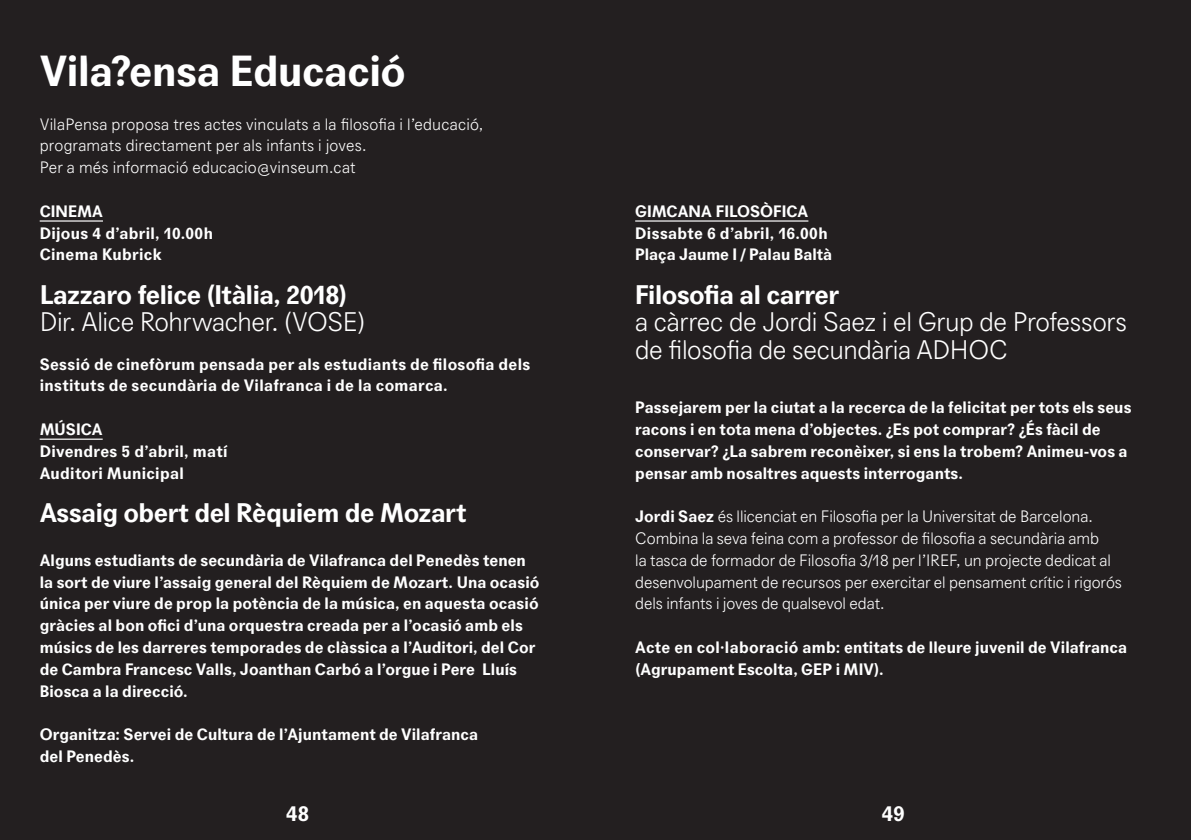
<style>
.page{position:relative;width:1191px;height:840px;background:#fff}
.page>*{position:absolute;margin:0;border:0;box-sizing:border-box;transform-origin:0 0}
.Subtitol{font:700 42px "Agipo";letter-spacing:-.01em;color:#fff}
.t1{font:300 26px/27.2px "Agipo";letter-spacing:-.02em;color:#fff}
.t2{font:700 26px/27.2px "Agipo";letter-spacing:-.015em;color:#fff}
.t3{font:700 21px "Agipo";color:#fff}
.Text{font:700 16px/21.8px "Agipo";letter-spacing:.005em;color:#fff}
.Text-2{font:300 16px/21.8px "Agipo";letter-spacing:-.005em;color:#fff}
.s1{font-weight:300}
.s2{font-weight:700}
</style>
<div class="page">
<div style="left:0;top:0;width:1191px;height:839px;background:#231f20"></div>
<hr style="left:40px;top:220px;width:63px;height:1px;background:#fff">
<hr style="left:40px;top:438px;width:63px;height:1px;background:#fff">
<hr style="left:635px;top:220px;width:173px;height:1px;background:#fff">
<p class="Subtitol" style="left:40px;top:38px;width:368px">Vila?ensa Educació</p>
<p class="Text-2" style="left:40px;top:111px;width:445px">VilaPensa proposa tres actes vinculats a la filosofia i l’educació, programats directament per als infants i joves.</p>
<p class="Text-2" style="left:40px;top:155px;width:317px">Per a més informació educacio@vinseum.cat</p>
<p class="Text" style="left:40px;top:199px;width:65px">CINEMA</p>
<p class="Text" style="left:40px;top:220px;width:175px">Dijous 4 d’abril, 10.00h</p>
<p class="Text" style="left:40px;top:242px;width:123px">Cinema Kubrick</p>
<p class="t2" style="left:40px;top:279px;width:327px">Lazzaro felice (Itàlia, 2018)<br><span class="s1">Dir. Alice Rohrwacher. (VOSE)</span></p>
<p class="Text" style="left:40px;top:351px;width:492px">Sessió de cinefòrum pensada per als estudiants de filosofia dels instituts de secundària de Vilafranca i de la comarca.</p>
<p class="Text" style="left:40px;top:417px;width:64px">MÚSICA</p>
<p class="Text" style="left:40px;top:438px;width:189px">Divendres 5 d’abril, matí</p>
<p class="Text" style="left:40px;top:460px;width:146px">Auditori Municipal</p>
<p class="t2" style="left:40px;top:497px;width:428px">Assaig obert del Rèquiem de Mozart</p>
<p class="Text" style="left:40px;top:547px;width:501px">Alguns estudiants de secundària de Vilafranca del Penedès tenen la sort de viure l’assaig general del Rèquiem de Mozart. Una ocasió única per viure de prop la potència de la música, en aquesta ocasió gràcies al bon ofici d’una orquestra creada per a l’ocasió amb els músics de les darreres temporades de clàssica a l’Auditori, del Cor de Cambra Francesc Valls, Joanthan Carbó a l’orgue i Pere Lluís Biosca a la direcció.</p>
<p class="Text" style="left:40px;top:722px;width:440px">Organitza: Servei de Cultura de l’Ajuntament de Vilafranca</p>
<p class="Text" style="left:40px;top:743px;width:96px">del Penedès.</p>
<p class="Text" style="left:635px;top:199px;width:175px">GIMCANA FILOSÒFICA</p>
<p class="Text" style="left:635px;top:220px;width:194px">Dissabte 6 d’abril, 16.00h</p>
<p class="Text" style="left:635px;top:242px;width:198px">Plaça Jaume I / Palau Baltà</p>
<p class="t1" style="left:635px;top:279px;width:493px"><span class="s2">Filosofia al carrer<br></span>a càrrec de Jordi Saez i el Grup de Professors de filosofia de secundària ADHOC</p>
<p class="Text" style="left:635px;top:395px;width:498px">Passejarem per la ciutat a la recerca de la felicitat per tots els seus racons i en tota mena d’objectes. ¿Es pot comprar? ¿És fàcil de conservar? ¿La sabrem reconèixer, si ens la trobem? Animeu-vos a pensar amb nosaltres aquests interrogants.</p>
<p class="Text-2" style="left:635px;top:504px;width:488px"><span class="s2">Jordi Saez</span> és llicenciat en Filosofia per la Universitat de Barcelona.<br>Combina la seva feina com a professor de filosofia a secundària amb<br>la tasca de formador de Filosofia 3/18 per l’IREF, un projecte dedicat al desenvolupament de recursos per exercitar el pensament crític i rigorós dels infants i joves de qualsevol edat.</p>
<p class="Text" style="left:635px;top:634px;width:493px">Acte en col·laboració amb: entitats de lleure juvenil de Vilafranca (Agrupament Escolta, GEP i MIV).</p>
<p class="t3" style="left:286px;top:796px;width:25px">48</p>
<p class="t3" style="left:881px;top:796px;width:25px">49</p>
</div>
